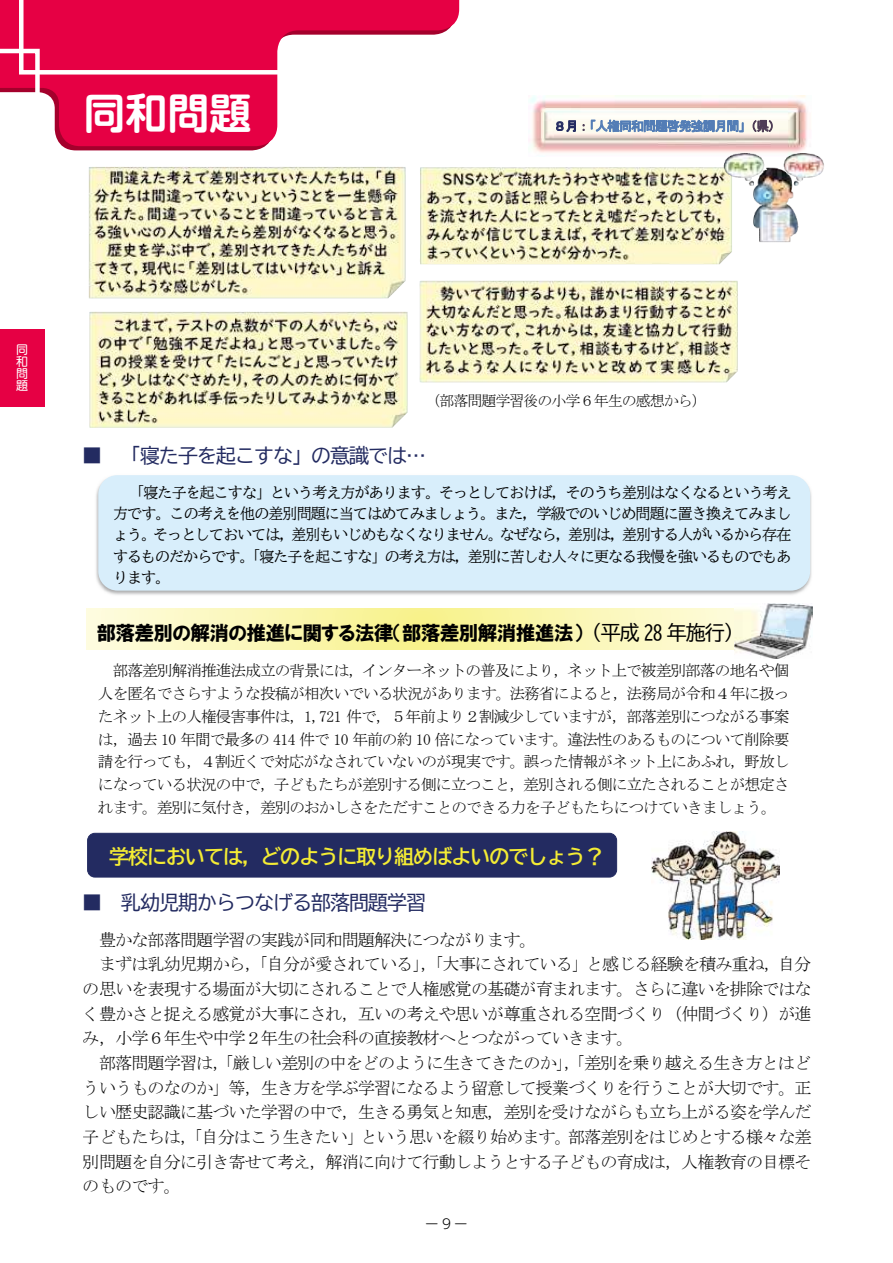
<style>
.page{position:relative;width:893px;height:1263px;background:#fff}
.page>*{position:absolute;margin:0;border:0;box-sizing:border-box;transform-origin:0 0}
.t1{font:700 42px "UD Shin M Go Pr 6 De";color:#fff}
.t2{font:19.95px "HGP Soei Kakugothic UB";letter-spacing:-.045em;color:#000}
.t3{font:19.95px "BIZ UD Gothic";letter-spacing:-.045em;color:#232b61}
.t4{font:19.95px "BIZ UD Gothic Bold";letter-spacing:-.045em;color:#f4ec34}
.t5{font:17.1px "MS Mincho";letter-spacing:-.055em;color:#060606}
.t6{font:15.6px/22.8px "MS Mincho";letter-spacing:-.06em;color:#000;text-align:justify}
.t7{font:15px/21.5px "BIZ UD Mincho Medium";letter-spacing:-.06em;color:#000;text-align:justify}
.t8{font:15px "MS Mincho";letter-spacing:-.06em;color:#060606}
.t9{font:300 13.5px "UD Shin M Go Pr 6";color:#000}
.t10{font:12.9px "MS Gothic";letter-spacing:-.065em;color:#537db6}
.t11{font:12px/12px "UD Shin M Go Pr 6";color:#fff;text-align:justify}
.s1{color:#232b61}
.s2{color:#4f3e57}
.s3{font-family:"BIZ UD Gothic"}
</style>
<div class="page">
<img style="left:420px;top:167px;width:312px;height:97px">
<img style="left:89px;top:312px;width:318px;height:116px">
<img style="left:420px;top:281px;width:318px;height:101px">
<img style="left:89px;top:167px;width:317px;height:131px">
<img style="left:96px;top:475px;width:716px;height:120px">
<div style="left:98px;top:475px;width:712px;height:116px;background:#d8eefb;border-radius:19px"></div>
<img style="left:529px;top:95px;width:279px;height:58px">
<svg style="left:556px;top:120px;width:20px;height:12px"></svg>
<svg style="left:591px;top:120px;width:152px;height:12px;background:#85a2c6"></svg>
<svg style="left:753px;top:120px;width:19px;height:12px"></svg>
<div style="left:88px;top:833px;width:529px;height:44px;background:#232b61;border-radius:7px"></div>
<div style="left:87px;top:833px;width:530px;height:44px;border:1px solid #232b61;border-radius:7px"></div>
<img style="left:652px;top:832px;width:127px;height:107px">
<img style="left:734px;top:603px;width:78px;height:56px">
<img style="left:722px;top:152px;width:102px;height:93px">
<svg style="left:62px;top:146px;width:203px;height:4px"></svg>
<svg style="left:54px;top:0;width:405px;height:146px"></svg>
<svg style="left:0;top:0;width:291px;height:105px;background:#e81c58"></svg>
<div style="left:0;top:329px;width:44px;height:77px;background:#e60044"></div>
<h1 class="t1" style="left:83px;top:77px;width:169px">同和問題</h1>
<p class="t10" style="left:553px;top:119px;width:229px"><span class="s1">８月</span><span class="s2">：</span>「人権同和問題啓発強調月間」<span class="s2">（県）</span></p>
<p class="t11" style="left:16px;top:343px;width:13px">同和問題</p>
<p class="t8" style="left:425px;top:393px;width:283px">（部落問題学習後の小学６年生の感想から）</p>
<p class="t3" style="left:83px;top:446px;width:345px">■ 「寝た子を起こすな」の意識では…</p>
<p class="t7" style="left:113px;top:481px;width:680px;text-indent:16px">「寝た子を起こすな」という考え方があります。そっとしておけば，そのうち差別はなくなるという考え方です。この考えを他の差別問題に当てはめてみましょう。また，学級でのいじめ問題に置き換えてみましょう。そっとしておいては，差別もいじめもなくなりません。なぜなら，差別は，差別する人がいるから存在するものだからです。「寝た子を起こすな」の考え方は，差別に苦しむ人々に更なる我慢を強いるものでもあります。</p>
<p class="t2" style="left:96px;top:623px;width:649px">部落差別の解消の推進に関する法律（部落差別解消推進法）<span class="s3">（平成 28 年施行）</span></p>
<p class="t6" style="left:98px;top:659px;width:693px;text-indent:15px">部落差別解消推進法成立の背景には，インターネットの普及により，ネット上で被差別部落の地名や個人を匿名でさらすような投稿が相次いでいる状況があります。法務省によると，法務局が令和４年に扱ったネット上の人権侵害事件は，1,721 件で，５年前より２割減少していますが，部落差別につながる事案は，過去 10 年間で最多の 414 件で 10 年前の約 10 倍になっています。違法性のあるものについて削除要請を行っても，４割近くで対応がなされていないのが現実です。誤った情報がネット上にあふれ，野放しになっている状況の中で，子どもたちが差別する側に立つこと，差別される側に立たされることが想定されます。差別に気付き，差別のおかしさをただすことのできる力を子どもたちにつけていきましょう。</p>
<p class="t4" style="left:109px;top:846px;width:497px">学校においては，どのように取り組めばよいのでしょう？</p>
<p class="t3" style="left:83px;top:893px;width:345px">■ 乳幼児期からつなげる部落問題学習</p>
<p class="t5" style="left:99px;top:931px;width:439px">豊かな部落問題学習の実践が同和問題解決につながります。</p>
<p class="t5" style="left:99px;top:956px;width:714px">まずは乳幼児期から，「自分が愛されている」，「大事にされている」と感じる経験を積み重ね，自分</p>
<p class="t5" style="left:83px;top:980px;width:730px">の思いを表現する場面が大切にされることで人権感覚の基礎が育まれます。さらに違いを排除ではな</p>
<p class="t5" style="left:83px;top:1005px;width:730px">く豊かさと捉える感覚が大事にされ，互いの考えや思いが尊重される空間づくり（仲間づくり）が進</p>
<p class="t5" style="left:83px;top:1030px;width:552px">み，小学６年生や中学２年生の社会科の直接教材へとつながっていきます。</p>
<p class="t5" style="left:99px;top:1054px;width:713px">部落問題学習は，「厳しい差別の中をどのように生きてきたのか」，「差別を乗り越える生き方とはど</p>
<p class="t5" style="left:83px;top:1079px;width:730px">ういうものなのか」等，生き方を学ぶ学習になるよう留意して授業づくりを行うことが大切です。正</p>
<p class="t5" style="left:83px;top:1104px;width:730px">しい歴史認識に基づいた学習の中で，生きる勇気と知恵，差別を受けながらも立ち上がる姿を学んだ</p>
<p class="t5" style="left:83px;top:1128px;width:730px">子どもたちは，「自分はこう生きたい」という思いを綴り始めます。部落差別をはじめとする様々な差</p>
<p class="t5" style="left:83px;top:1153px;width:730px">別問題を自分に引き寄せて考え，解消に向けて行動しようとする子どもの育成は，人権教育の目標そ</p>
<p class="t5" style="left:83px;top:1178px;width:99px">のものです。</p>
<p class="t9" style="left:425px;top:1213px;width:44px">ー9ー</p>
</div>
